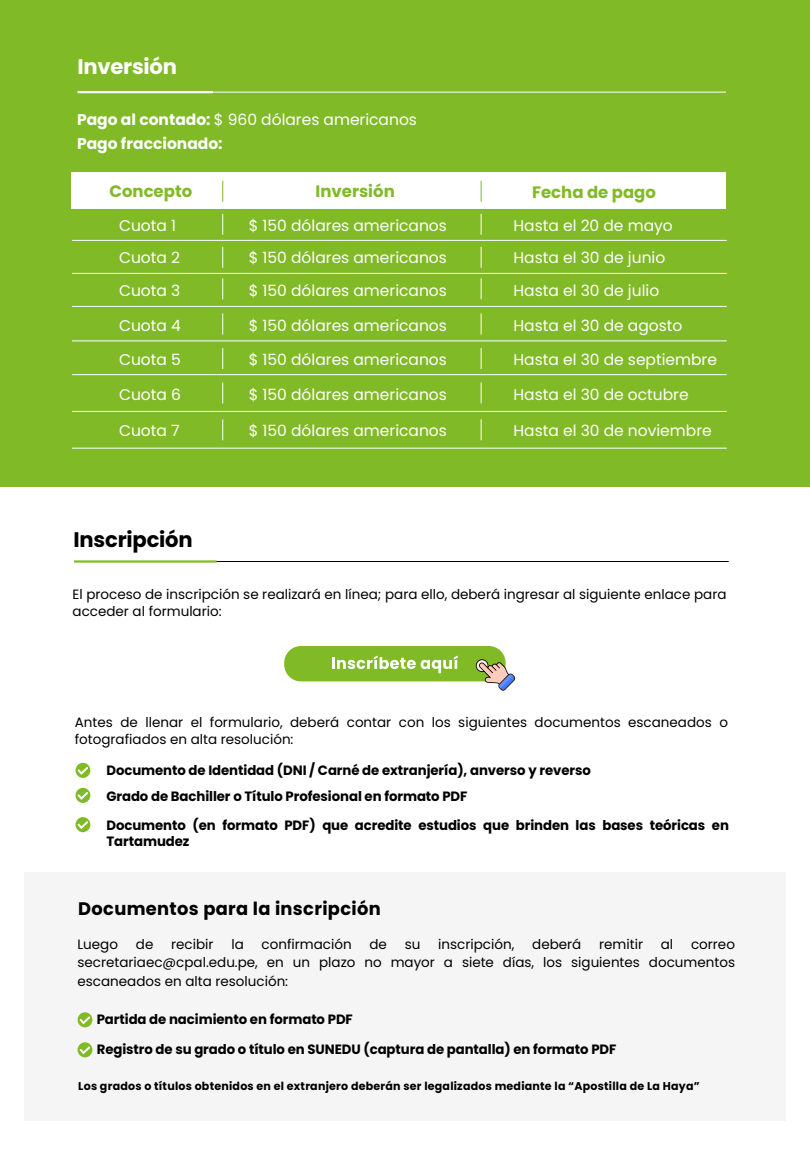
<style>
.page{position:relative;width:810px;height:1151px;background:#fff}
.page>*{position:absolute;margin:0;border:0;box-sizing:border-box;transform-origin:0 0}
.t1{font:700 21.15px "Poppins";letter-spacing:-.01em;color:#000}
.t2{font:700 21.15px "Poppins";letter-spacing:-.01em;color:#fff}
.t3{font:700 18.15px "Poppins";letter-spacing:.02em;color:#000}
.t4{font:700 16.5px "Poppins";color:#81ba27}
.t5{font:15.52px "Poppins";color:#fff}
.t6{font:700 15.52px/24px "Poppins";color:#fff}
.t7{font:13.5px/17.2px "Poppins";color:#000}
.t8{font:700 13.5px/25.7px "Poppins";letter-spacing:-.005em;color:#000}
.t9{font:700 11.25px "Poppins";letter-spacing:.02em;color:#000}
.s1{font-weight:400}
</style>
<div class="page">
<div style="left:0;top:0;width:810px;height:487px;background:#81ba27"></div>
<hr style="left:78px;top:92px;width:648px;height:1px;background:#fff">
<hr style="left:78px;top:91px;width:135px;height:2px;background:#fff">
<div style="left:24px;top:872px;width:762px;height:249px;background:#f5f5f5"></div>
<div style="left:76px;top:763px;width:14px;height:15px;background:#81ba27;border-radius:50%"></div>
<svg style="left:78px;top:767px;width:10px;height:8px"></svg>
<div style="left:76px;top:788px;width:14px;height:15px;background:#81ba27;border-radius:50%"></div>
<svg style="left:78px;top:792px;width:10px;height:8px"></svg>
<div style="left:76px;top:817px;width:14px;height:15px;background:#81ba27;border-radius:50%"></div>
<svg style="left:78px;top:821px;width:10px;height:8px"></svg>
<hr style="left:82px;top:561px;width:647px;height:1px;background:#000">
<hr style="left:74px;top:560px;width:143px;height:3px;background:#81ba27">
<svg style="left:78px;top:1012px;width:14px;height:15px"></svg>
<svg style="left:80px;top:1016px;width:10px;height:8px"></svg>
<svg style="left:78px;top:1042px;width:14px;height:15px"></svg>
<svg style="left:80px;top:1046px;width:10px;height:8px"></svg>
<div style="left:284px;top:646px;width:222px;height:35px;background:#81ba27;border-radius:17px"></div>
<svg style="left:332px;top:656px;width:126px;height:17px"></svg>
<svg style="left:476px;top:659px;width:12px;height:13px"></svg>
<div style="left:477px;top:660px;width:11px;height:11px;background:#ffe9e5;border-radius:50%"></div>
<svg style="left:479px;top:662px;width:36px;height:29px"></svg>
<div style="left:71px;top:173px;width:655px;height:36px;background:#fff"></div>
<svg style="left:222px;top:181px;width:1px;height:21px"></svg>
<svg style="left:481px;top:181px;width:1px;height:21px"></svg>
<svg style="left:222px;top:214px;width:1px;height:21px"></svg>
<svg style="left:481px;top:214px;width:1px;height:21px"></svg>
<hr style="left:72px;top:240px;width:655px;height:1px;background:#fff">
<svg style="left:222px;top:247px;width:1px;height:21px"></svg>
<svg style="left:481px;top:247px;width:1px;height:21px"></svg>
<hr style="left:72px;top:273px;width:655px;height:1px;background:#fff">
<svg style="left:222px;top:278px;width:1px;height:21px"></svg>
<svg style="left:481px;top:278px;width:1px;height:21px"></svg>
<hr style="left:72px;top:306px;width:655px;height:1px;background:#fff">
<svg style="left:222px;top:314px;width:1px;height:21px"></svg>
<svg style="left:481px;top:314px;width:1px;height:21px"></svg>
<hr style="left:72px;top:341px;width:655px;height:1px;background:#fff">
<svg style="left:222px;top:348px;width:1px;height:21px"></svg>
<svg style="left:481px;top:348px;width:1px;height:21px"></svg>
<hr style="left:72px;top:374px;width:655px;height:1px;background:#fff">
<svg style="left:222px;top:383px;width:1px;height:21px"></svg>
<svg style="left:481px;top:383px;width:1px;height:21px"></svg>
<hr style="left:72px;top:411px;width:655px;height:1px;background:#fff">
<svg style="left:222px;top:419px;width:1px;height:21px"></svg>
<svg style="left:481px;top:419px;width:1px;height:21px"></svg>
<hr style="left:72px;top:448px;width:655px;height:1px;background:#fff">
<h1 class="t2" style="left:77px;top:54px;width:101px">Inversión</h1>
<p class="t6" style="left:77px;top:108px;width:342px">Pago al contado: <span class="s1">$ 960 dólares americanos<br></span>Pago fraccionado:</p>
<p class="t4" style="left:109px;top:182px;width:84px">Concepto</p>
<p class="t4" style="left:316px;top:182px;width:81px">Inversión</p>
<p class="t4" style="left:532px;top:182px;width:125px">Fecha de pago</p>
<p class="t5" style="left:119px;top:216px;width:59px">Cuota 1</p>
<p class="t5" style="left:249px;top:216px;width:200px">$ 150 dólares americanos</p>
<p class="t5" style="left:514px;top:216px;width:161px">Hasta el 20 de mayo</p>
<p class="t5" style="left:119px;top:248px;width:62px">Cuota 2</p>
<p class="t5" style="left:249px;top:249px;width:200px">$ 150 dólares americanos</p>
<p class="t5" style="left:119px;top:282px;width:63px">Cuota 3</p>
<p class="t5" style="left:249px;top:282px;width:200px">$ 150 dólares americanos</p>
<p class="t5" style="left:514px;top:249px;width:153px">Hasta el 30 de junio</p>
<p class="t5" style="left:514px;top:282px;width:147px">Hasta el 30 de julio</p>
<p class="t5" style="left:119px;top:316px;width:63px">Cuota 4</p>
<p class="t5" style="left:249px;top:316px;width:200px">$ 150 dólares americanos</p>
<p class="t5" style="left:119px;top:351px;width:63px">Cuota 5</p>
<p class="t5" style="left:249px;top:351px;width:200px">$ 150 dólares americanos</p>
<p class="t5" style="left:119px;top:385px;width:63px">Cuota 6</p>
<p class="t5" style="left:249px;top:385px;width:200px">$ 150 dólares americanos</p>
<p class="t5" style="left:119px;top:422px;width:62px">Cuota 7</p>
<p class="t5" style="left:249px;top:422px;width:200px">$ 150 dólares americanos</p>
<h1 class="t1" style="left:74px;top:528px;width:121px">Inscripción</h1>
<p class="t5" style="left:514px;top:316px;width:170px">Hasta el 30 de agosto</p>
<p class="t5" style="left:514px;top:351px;width:205px">Hasta el 30 de septiembre</p>
<p class="t5" style="left:514px;top:385px;width:177px">Hasta el 30 de octubre</p>
<p class="t5" style="left:514px;top:422px;width:200px">Hasta el 30 de noviembre</p>
<p class="t7" style="left:73px;top:586px;width:655px">El proceso de inscripción se realizará en línea; para ello, deberá ingresar al siguiente enlace para acceder al formulario:</p>
<p class="t7" style="left:75px;top:714px;width:655px">Antes de llenar el formulario, deberá contar con los siguientes documentos escaneados o fotografiados en alta resolución:</p>
<p class="t8" style="left:106px;top:757px;width:486px">Documento de Identidad (DNI / Carné de extranjería), anverso y reverso<br>Grado de Bachiller o Título Profesional en formato PDF</p>
<p class="t8" style="left:106px;top:817px;width:624px;line-height:16.2px">Documento (en formato PDF) que acredite estudios que brinden las bases teóricas en<br>Tartamudez</p>
<h2 class="t3" style="left:78px;top:898px;width:304px">Documentos para la inscripción</h2>
<p class="t7" style="left:77px;top:935px;width:42px">Luego</p>
<p class="t7" style="left:136px;top:935px;width:19px">de</p>
<p class="t7" style="left:171px;top:935px;width:44px">recibir</p>
<p class="t7" style="left:231px;top:935px;width:14px">la</p>
<p class="t7" style="left:262px;top:935px;width:92px">confirmación</p>
<p class="t7" style="left:369px;top:935px;width:19px">de</p>
<p class="t7" style="left:405px;top:935px;width:17px">su</p>
<p class="t7" style="left:438px;top:935px;width:78px">inscripción,</p>
<p class="t7" style="left:532px;top:935px;width:51px">deberá</p>
<p class="t7" style="left:599px;top:935px;width:45px">remitir</p>
<p class="t7" style="left:661px;top:935px;width:14px">al</p>
<p class="t7" style="left:77px;top:934px;width:659px;line-height:18.8px;text-align:justify;text-indent:614px">correo secretariaec@cpal.edu.pe, en un plazo no mayor a siete días, los siguientes documentos escaneados en alta resolución:</p>
<p class="t8" style="left:97px;top:1006px;width:258px">Partida de nacimiento en formato PDF</p>
<p class="t8" style="left:97px;top:1036px;width:521px">Registro de su grado o título en SUNEDU (captura de pantalla) en formato PDF</p>
<p class="t9" style="left:78px;top:1080px;width:623px">Los grados o títulos obtenidos en el extranjero deberán ser legalizados mediante la “Apostilla de La Haya”</p>
</div>
